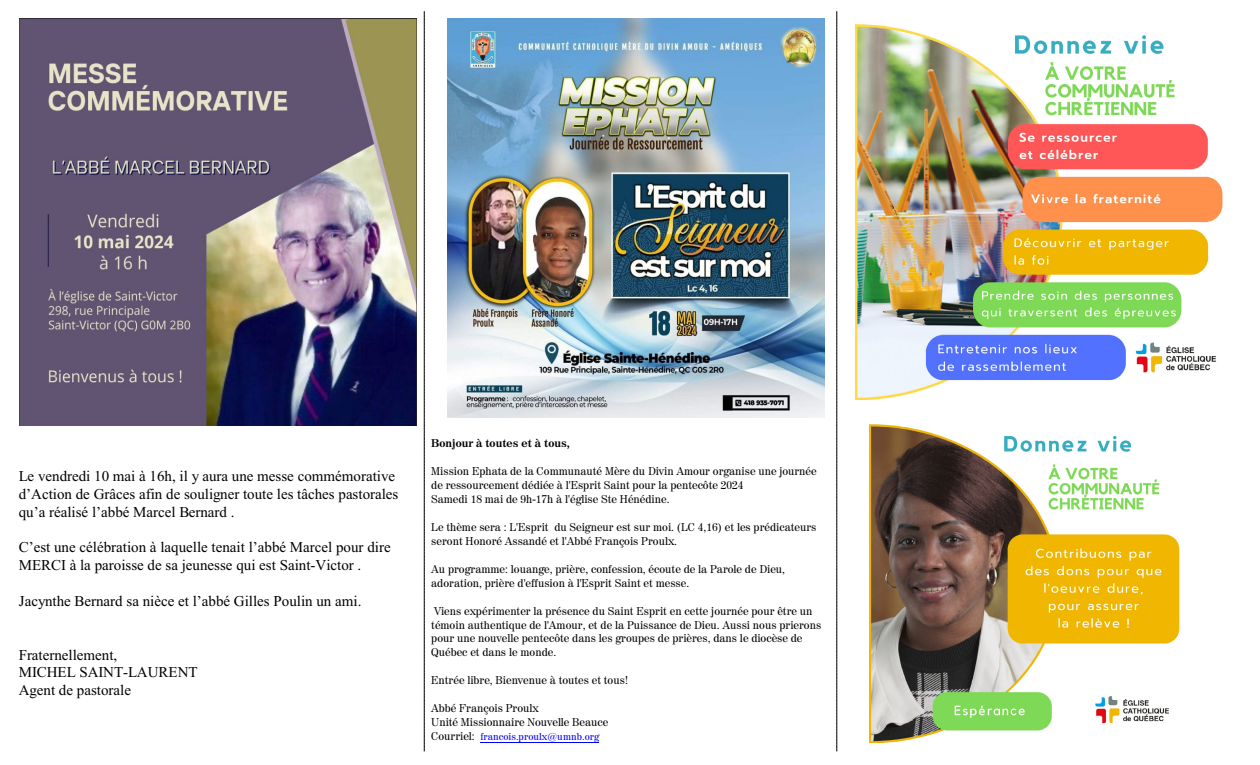
<style>
.page{position:relative;width:1260px;height:765px;background:#fff}
.page>*{position:absolute;margin:0;border:0;box-sizing:border-box;transform-origin:0 0}
.t1{font:15px/17.9px "Times New Roman";color:#000}
.t2{font:11.25px/14px "Century 725 BT";color:#000}
.t3{font:700 11.25px "Century 725 BT";color:#000}
.t4{font:10px "Century 725 BT";color:#00f}
.s1{font-size:11.25px;color:#000}
</style>
<div class="page">
<svg style="left:424px;top:11px;width:1px;height:741px"></svg>
<svg style="left:836px;top:11px;width:1px;height:741px"></svg>
<img style="left:19px;top:19px;width:397px;height:406px">
<img style="left:448px;top:19px;width:377px;height:399px">
<img style="left:869px;top:425px;width:311px;height:317px">
<img style="left:855px;top:24px;width:368px;height:375px">
<hr style="left:480px;top:742px;width:119px;height:1px;background:#00f">
<h1 class="t1" style="left:19px;top:469px;width:381px">Le vendredi 10 mai à 16h, il y aura une messe commémorative d’Action de Grâces afin de souligner toute les tâches pastorales qu’a réalisé l’abbé Marcel Bernard .</h1>
<h1 class="t1" style="left:19px;top:540px;width:373px">C’est une célébration à laquelle tenait l’abbé Marcel pour dire<br>MERCI à la paroisse de sa jeunesse qui est Saint-Victor .</h1>
<h1 class="t1" style="left:19px;top:593px;width:344px">Jacynthe Bernard sa nièce et l’abbé Gilles Poulin un ami.</h1>
<h1 class="t1" style="left:19px;top:647px;width:181px">Fraternellement,<br>MICHEL SAINT-LAURENT<br>Agent de pastorale</h1>
<p class="t3" style="left:431px;top:439px;width:140px">Bonjour à toutes et à tous,</p>
<p class="t2" style="left:431px;top:465px;width:387px">Mission Ephata de la Communauté Mère du Divin Amour organise une journée de ressourcement dédiée à l'Esprit Saint pour la pentecôte 2024<br>Samedi 18 mai de 9h-17h à l'église Ste Hénédine.</p>
<p class="t2" style="left:431px;top:521px;width:387px">Le thème sera : L'Esprit du Seigneur est sur moi. (LC 4,16) et les prédicateurs seront Honoré Assandé et l'Abbé François Proulx.</p>
<p class="t2" style="left:431px;top:563px;width:355px">Au programme: louange, prière, confession, écoute de la Parole de Dieu, adoration, prière d'effusion à l'Esprit Saint et messe.</p>
<p class="t2" style="left:431px;top:605px;width:392px">Viens expérimenter la présence du Saint Esprit en cette journée pour être un témoin authentique de l'Amour, et de la Puissance de Dieu. Aussi nous prierons pour une nouvelle pentecôte dans les groupes de prières, dans le diocèse de Québec et dans le monde.</p>
<p class="t2" style="left:431px;top:674px;width:199px">Entrée libre, Bienvenue à toutes et tous!</p>
<p class="t2" style="left:431px;top:702px;width:179px">Abbé François Proulx<br>Unité Missionnaire Nouvelle Beauce</p>
<p class="t4" style="left:431px;top:732px;width:169px"><span class="s1">Courriel:</span> francois.proulx@umnb.org</p>
</div>
